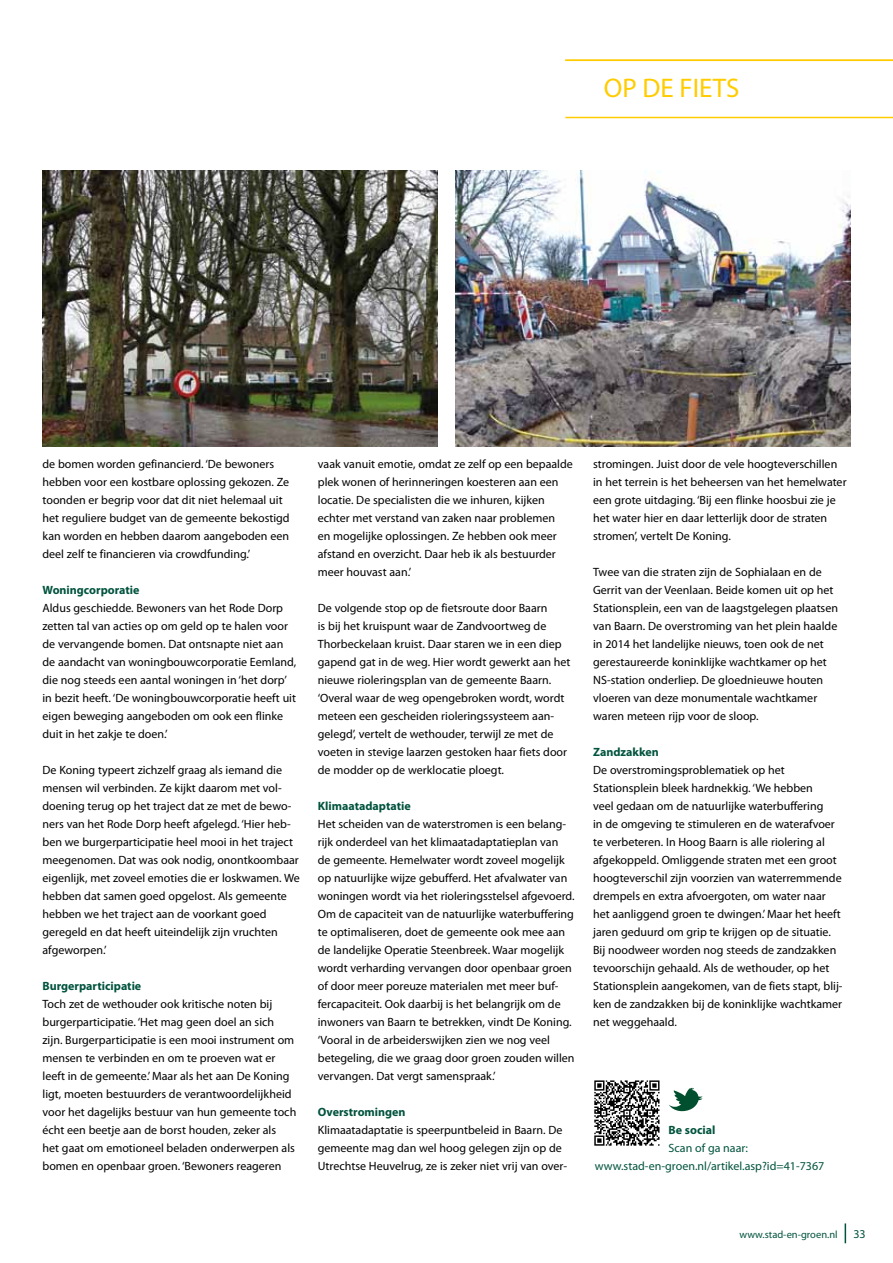
<style>
.page{position:relative;width:893px;height:1263px;background:#fff}
.page>*{position:absolute;margin:0;border:0;box-sizing:border-box;transform-origin:0 0}
.t1{font:27px "Myriad Pro";color:#fc0}
.t2{font:12px/18px "Myriad Pro";color:#000}
.t3{font:700 12px "Myriad Pro";color:#00533d}
.t4{font:12px/18px "Myriad Pro";color:#00533d;text-align:center}
.t5{font:10.5px "Myriad Pro";color:#00533d}
</style>
<div class="page">
<svg style="left:845px;top:1223px;width:1px;height:20px"></svg>
<img style="left:43px;top:170px;width:394px;height:276px">
<img style="left:455px;top:170px;width:395px;height:276px">
<hr style="left:565px;top:117px;width:328px;height:1px;background:#fc0">
<hr style="left:565px;top:60px;width:328px;height:1px;background:#fc0">
<svg style="left:594px;top:1080px;width:65px;height:66px"></svg>
<svg style="left:669px;top:1088px;width:33px;height:23px"></svg>
<h1 class="t1" style="left:604px;top:71px;width:137px">OP DE FIETS</h1>
<p class="t2" style="left:43px;top:455px;width:249px">de bomen worden gefinancierd. ‘De bewoners hebben voor een kostbare oplossing gekozen. Ze toonden er begrip voor dat dit niet helemaal uit het reguliere budget van de gemeente bekostigd kan worden en hebben daarom aangeboden een deel zelf te financieren via crowdfunding.’</p>
<p class="t3" style="left:43px;top:582px;width:99px">Woningcorporatie</p>
<p class="t2" style="left:43px;top:599px;width:255px">Aldus geschiedde. Bewoners van het Rode Dorp zetten tal van acties op om geld op te halen voor de vervangende bomen. Dat ontsnapte niet aan de aandacht van woningbouwcorporatie Eemland, die nog steeds een aantal woningen in ‘het dorp’ in bezit heeft. ‘De woningbouwcorporatie heeft uit eigen beweging aangeboden om ook een flinke duit in het zakje te doen.’</p>
<p class="t2" style="left:43px;top:761px;width:259px">De Koning typeert zichzelf graag als iemand die mensen wil verbinden. Ze kijkt daarom met vol&shy;doening terug op het traject dat ze met de bewo&shy;ners van het Rode Dorp heeft afgelegd. ‘Hier heb&shy;ben we burgerparticipatie heel mooi in het traject meegenomen. Dat was ook nodig, onontkoombaar eigenlijk, met zoveel emoties die er loskwamen. We hebben dat samen goed opgelost. Als gemeente hebben we het traject aan de voorkant goed geregeld en dat heeft uiteindelijk zijn vruchten afgeworpen.’</p>
<p class="t3" style="left:43px;top:978px;width:100px">Burgerparticipatie</p>
<p class="t2" style="left:43px;top:995px;width:255px">Toch zet de wethouder ook kritische noten bij burgerparticipatie. ‘Het mag geen doel an sich zijn. Burgerparticipatie is een mooi instrument om mensen te verbinden en om te proeven wat er leeft in de gemeente.’ Maar als het aan De Koning ligt, moeten bestuurders de verantwoordelijkheid voor het dagelijks bestuur van hun gemeente toch écht een beetje aan de borst houden, zeker als<br>het gaat om emotioneel beladen onderwerpen als bomen en openbaar groen. ‘Bewoners reageren</p>
<p class="t2" style="left:318px;top:455px;width:257px">vaak vanuit emotie, omdat ze zelf op een bepaalde plek wonen of herinneringen koesteren aan een locatie. De specialisten die we inhuren, kijken echter met verstand van zaken naar problemen<br>en mogelijke oplossingen. Ze hebben ook meer afstand en overzicht. Daar heb ik als bestuurder meer houvast aan.’</p>
<p class="t2" style="left:318px;top:599px;width:254px">De volgende stop op de fietsroute door Baarn<br>is bij het kruispunt waar de Zandvoortweg de Thorbeckelaan kruist. Daar staren we in een diep gapend gat in de weg. Hier wordt gewerkt aan het nieuwe rioleringsplan van de gemeente Baarn. ‘Overal waar de weg opengebroken wordt, wordt meteen een gescheiden rioleringssysteem aan&shy;gelegd’, vertelt de wethouder, terwijl ze met de voeten in stevige laarzen gestoken haar fiets door de modder op de werklocatie ploegt.</p>
<p class="t3" style="left:318px;top:798px;width:94px">Klimaatadaptatie</p>
<p class="t2" style="left:318px;top:815px;width:258px">Het scheiden van de waterstromen is een belang&shy;rijk onderdeel van het klimaatadaptatieplan van<br>de gemeente. Hemelwater wordt zoveel mogelijk op natuurlijke wijze gebufferd. Het afvalwater van woningen wordt via het rioleringsstelsel afgevoerd.<br>Om de capaciteit van de natuurlijke waterbuffering te optimaliseren, doet de gemeente ook mee aan de landelijke Operatie Steenbreek. Waar mogelijk wordt verharding vervangen door openbaar groen of door meer poreuze materialen met meer buf&shy;fercapaciteit. Ook daarbij is het belangrijk om de inwoners van Baarn te betrekken, vindt De Koning. ‘Vooral in de arbeiderswijken zien we nog veel betegeling, die we graag door groen zouden willen vervangen. Dat vergt samenspraak.’</p>
<p class="t3" style="left:318px;top:1104px;width:89px">Overstromingen</p>
<p class="t2" style="left:318px;top:1121px;width:251px">Klimaatadaptatie is speerpuntbeleid in Baarn. De gemeente mag dan wel hoog gelegen zijn op de<br>Utrechtse Heuvelrug, ze is zeker niet vrij van over-</p>
<p class="t2" style="left:593px;top:455px;width:255px">stromingen. Juist door de vele hoogteverschillen in het terrein is het beheersen van het hemelwater een grote uitdaging. ‘Bij een flinke hoosbui zie je het water hier en daar letterlijk door de straten stromen’, vertelt De Koning.</p>
<p class="t2" style="left:593px;top:563px;width:246px">Twee van die straten zijn de Sophialaan en de Gerrit van der Veenlaan. Beide komen uit op het Stationsplein, een van de laagstgelegen plaatsen van Baarn. De overstroming van het plein haalde in 2014 het landelijke nieuws, toen ook de net gerestaureerde koninklijke wachtkamer op het NS-station onderliep. De gloednieuwe houten vloeren van deze monumentale wachtkamer waren meteen rijp voor de sloop.</p>
<p class="t3" style="left:593px;top:744px;width:67px">Zandzakken</p>
<p class="t2" style="left:593px;top:761px;width:251px">De overstromingsproblematiek op het Stationsplein bleek hardnekkig. ‘We hebben<br>veel gedaan om de natuurlijke waterbuffering<br>in de omgeving te stimuleren en de waterafvoer te verbeteren. In Hoog Baarn is alle riolering al afgekoppeld. Omliggende straten met een groot hoogteverschil zijn voorzien van waterremmende drempels en extra afvoergoten, om water naar het aanliggend groen te dwingen.’ Maar het heeft jaren geduurd om grip te krijgen op de situatie.<br>Bij noodweer worden nog steeds de zandzakken tevoorschijn gehaald. Als de wethouder, op het Stationsplein aangekomen, van de fiets stapt, blij&shy;ken de zandzakken bij de koninklijke wachtkamer net weggehaald.</p>
<p class="t3" style="left:668px;top:1122px;width:48px">Be social</p>
<p class="t4" style="left:595px;top:1139px;width:231px">Scan of ga naar: www.stad-en-groen.nl/artikel.asp?id=41-7367</p>
<p class="t5" style="left:739px;top:1228px;width:100px">www.stad-en-groen.nl</p>
<p class="t4" style="left:853px;top:1224px;width:14px">33</p>
</div>
